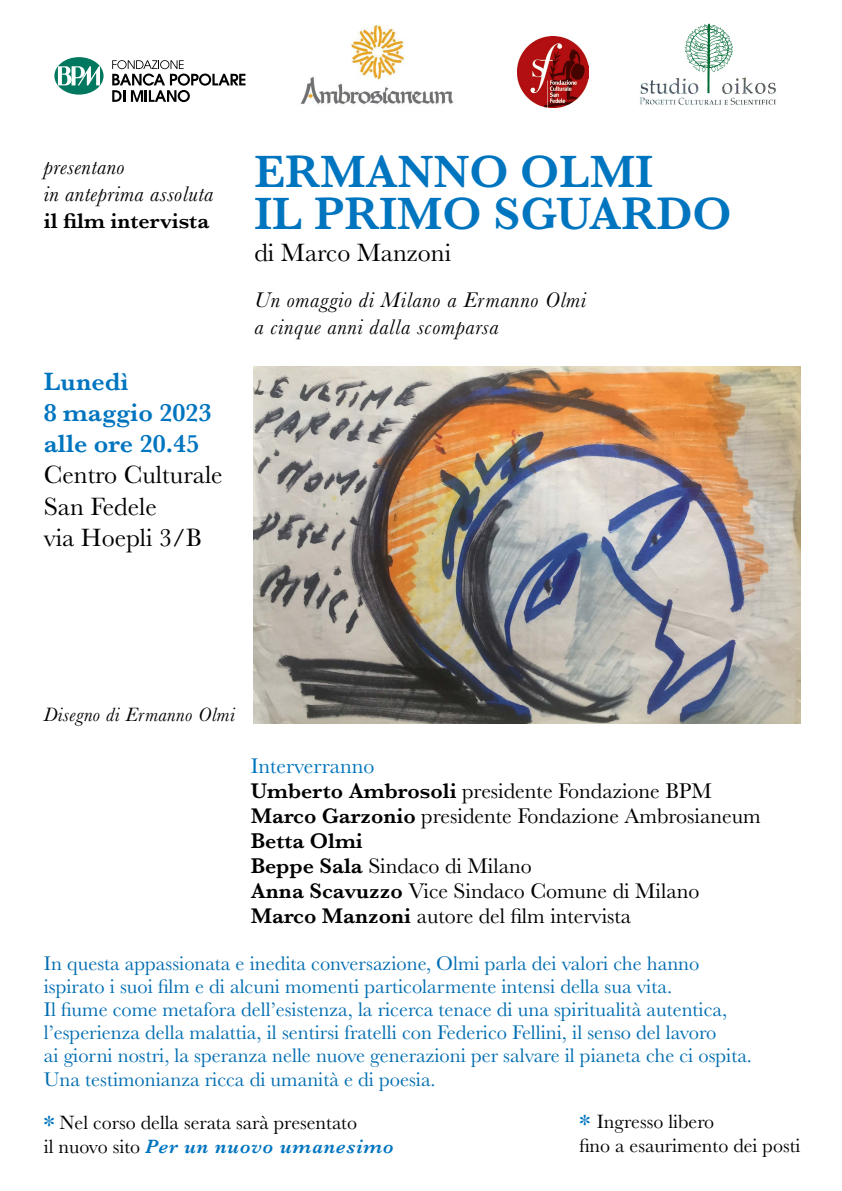
<style>
.page{position:relative;width:842px;height:1191px;background:#fff}
.page>*{position:absolute;margin:0;border:0;box-sizing:border-box;transform-origin:0 0}
.t1{font:600 47px/42px "Baskerville";color:#0075bf}
.t2{font:26px/31.2px "Baskerville";color:#000}
.t3{font:600 26px/31.2px "Baskerville";color:#0075bf}
.t4{font:22px/25px "Baskerville";color:#000}
.t5{font:italic 22px/26.4px "Baskerville";letter-spacing:.03em;color:#000}
.t6{font:600 22px "Baskerville";color:#000}
.t7{font:20.5px/23.2px "Baskerville";color:#006db1}
.t8{font:20px/24px "Baskerville";color:#000}
.t9{font:italic 20px "Baskerville";letter-spacing:.02em;color:#000}
.s1{color:#0075bf}
.s2{font-weight:600}
.s3{font-size:26px;color:#0075bf}
.s4{font-weight:600;font-style:italic;color:#0075bf}
</style>
<div class="page">
<svg style="left:112px;top:60px;width:133px;height:42px"></svg>
<svg style="left:54px;top:57px;width:50px;height:38px"></svg>
<svg style="left:58px;top:66px;width:42px;height:19px"></svg>
<img style="left:300px;top:25px;width:154px;height:80px">
<img style="left:517px;top:36px;width:71px;height:71px">
<img style="left:253px;top:366px;width:548px;height:357px">
<svg style="left:685px;top:24px;width:48px;height:69px"></svg>
<img style="left:639px;top:97px;width:137px;height:8px">
<img style="left:640px;top:76px;width:60px;height:18px">
<img style="left:716px;top:76px;width:60px;height:18px">
<p class="t5" style="left:44px;top:154px;width:171px;line-height:27px">presentano<br>in anteprima assoluta</p>
<p class="t6" style="left:44px;top:206px;width:167px">il film intervista</p>
<p class="t3" style="left:44px;top:365px;width:169px">Lunedì<br>8 maggio 2023 alle ore 20.45</p>
<p class="t2" style="left:44px;top:460px;width:180px">Centro Culturale<br>San Fedele<br>via Hoepli 3/B</p>
<h1 class="t1" style="left:254px;top:151px;width:479px">ERMANNO OLMI<br>IL PRIMO SGUARDO</h1>
<p class="t2" style="left:254px;top:237px;width:198px">di Marco Manzoni</p>
<p class="t5" style="left:254px;top:287px;width:333px">Un omaggio di Milano a Ermanno Olmi a cinque anni dalla scomparsa</p>
<p class="t9" style="left:44px;top:701px;width:193px">Disegno di Ermanno Olmi</p>
<p class="t4" style="left:251px;top:754px;width:512px"><span class="s1">Interverranno<br></span><span class="s2">Umberto Ambrosoli</span> presidente Fondazione BPM <span class="s2">Marco Garzonio</span> presidente Fondazione Ambrosianeum <span class="s2">Betta Olmi<br>Beppe Sala</span> Sindaco di Milano<br><span class="s2">Anna Scavuzzo</span> Vice Sindaco Comune di Milano <span class="s2">Marco Manzoni</span> autore del film intervista</p>
<p class="t7" style="left:44px;top:952px;width:710px">In questa appassionata e inedita conversazione, Olmi parla dei valori che hanno ispirato i suoi film e di alcuni momenti particolarmente intensi della sua vita.<br>Il fiume come metafora dell’esistenza, la ricerca tenace di una spiritualità autentica, l’esperienza della malattia, il sentirsi fratelli con Federico Fellini, il senso del lavoro<br>ai giorni nostri, la speranza nelle nuove generazioni per salvare il pianeta che ci ospita.<br>Una testimonianza ricca di umanità e di poesia.</p>
<p class="t8" style="left:44px;top:1111px;width:352px"><span class="s3">*</span> Nel corso della serata sarà presentato<br>il nuovo sito <span class="s4">Per un nuovo umanesimo</span></p>
<p class="t8" style="left:579px;top:1109px;width:223px"><span class="s3">*</span> Ingresso libero<br>fino a esaurimento dei posti</p>
</div>
